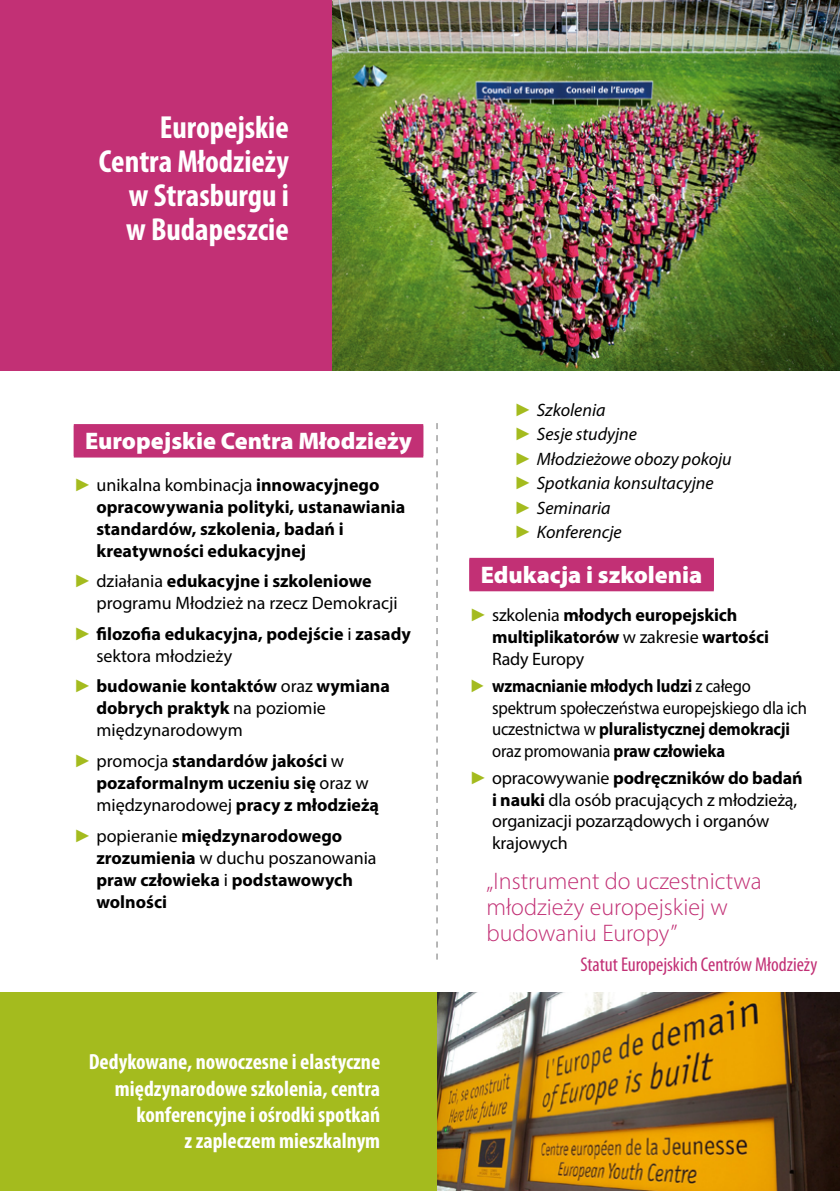
<style>
.page{position:relative;width:840px;height:1191px;background:#fff}
.page>*{position:absolute;margin:0;border:0;box-sizing:border-box;transform-origin:0 0}
.Texte{font:700 condensed 32px/34px "Myriad Pro";color:#fff;text-align:right}
.Texte-2{font:300 24px/26px "Myriad Pro";color:#c23075}
.Titre_grisé{font:900 24px "Myriad Pro";color:#fff}
.Texte-3{font:700 condensed 22px/26px "Myriad Pro";color:#fff;text-align:right}
.Texte-4{font:condensed 20px "Myriad Pro";color:#c23075}
.t1{font:700 18px/22px "Myriad Pro";color:#000}
.t2{font:18px/21.6px "Myriad Pro";letter-spacing:-.01em;color:#000}
.t3{font:18px/21.6px "Myriad Pro";letter-spacing:-.01em;color:#000;scale:.92 1}
.t4{font:italic 18px "Myriad Pro";color:#000}
.s1{font-family:"Arial";font-weight:400;color:#a4bb1e}
.s2{font-weight:400}
.s3{font-family:"Arial";color:#a4bb1e}
.s4{font-weight:700}
.s5{font-family:"Arial";font-style:normal;color:#a4bb1e}
</style>
<div class="page">
<div style="left:0;top:992px;width:437px;height:199px;background:#a4bb1e"></div>
<div style="left:74px;top:425px;width:349px;height:32px;background:#c23075"></div>
<div style="left:74px;top:424px;width:349px;height:32px;background:#c23075"></div>
<div style="left:469px;top:559px;width:244px;height:32px;background:#c23075"></div>
<div style="left:469px;top:558px;width:244px;height:32px;background:#c23075"></div>
<div style="left:0;top:0;width:334px;height:371px;background:#c23075"></div>
<img style="left:332px;top:0;width:507px;height:371px">
<img style="left:437px;top:992px;width:402px;height:199px">
<svg style="left:436px;top:423px;width:1px;height:536px"></svg>
<p class="Texte" style="left:99px;top:110px;width:191px">Europejskie<br>Centra Młodzieży w Strasburgu i<br>w Budapeszcie</p>
<p class="Titre_grisé" style="left:85px;top:425px;width:328px">Europejskie Centra Młodzieży</p>
<p class="t1" style="left:96px;top:473px;width:310px;text-indent:-23px"><span class="s1">►</span> <span class="s2">unikalna kombinacja</span> innowacyjnego opracowywania polityki, ustanawiania standardów, szkolenia, badań i kreatywności edukacyjnej</p>
<p class="t2" style="left:96px;top:570px;width:302px;text-indent:-23px"><span class="s3">►</span> działania <span class="s4">edukacyjne i szkoleniowe </span>programu Młodzież na rzecz Demokracji</p>
<p class="t1" style="left:96px;top:622px;width:316px;text-indent:-23px"><span class="s1">►</span> filozofia edukacyjna, podejście <span class="s2">i</span> zasady <span class="s2">sektora młodzieży</span></p>
<p class="t1" style="left:96px;top:675px;width:295px;text-indent:-23px"><span class="s1">►</span> budowanie kontaktów <span class="s2">oraz</span> wymiana dobrych praktyk <span class="s2">na poziomie międzynarodowym</span></p>
<p class="t1" style="left:96px;top:749px;width:284px;text-indent:-23px"><span class="s1">►</span> <span class="s2">promocja</span> standardów jakości <span class="s2">w </span>pozaformalnym uczeniu się <span class="s2">oraz w międzynarodowej</span> pracy z młodzieżą</p>
<p class="t1" style="left:96px;top:824px;width:281px;text-indent:-23px"><span class="s1">►</span> <span class="s2">popieranie</span> międzynarodowego zrozumienia <span class="s2">w duchu poszanowania </span>praw człowieka <span class="s2">i</span> podstawowych wolności</p>
<p class="Texte-3" style="left:89px;top:1048px;width:293px">Dedykowane, nowoczesne i elastyczne międzynarodowe szkolenia, centra konferencyjne i ośrodki spotkań<br>z zapleczem mieszkalnym</p>
<p class="t4" style="left:514px;top:398px;width:93px"><span class="s5">►</span> Szkolenia</p>
<p class="t4" style="left:514px;top:423px;width:124px"><span class="s5">►</span> Sesje studyjne</p>
<p class="t4" style="left:514px;top:447px;width:219px"><span class="s5">►</span> Młodzieżowe obozy pokoju</p>
<p class="t4" style="left:514px;top:472px;width:201px"><span class="s5">►</span> Spotkania konsultacyjne</p>
<p class="t4" style="left:514px;top:496px;width:98px"><span class="s5">►</span> Seminaria</p>
<p class="t4" style="left:514px;top:521px;width:109px"><span class="s5">►</span> Konferencje</p>
<p class="Titre_grisé" style="left:480px;top:558px;width:223px">Edukacja i szkolenia</p>
<p class="t1" style="left:492px;top:604px;width:278px;text-indent:-23px"><span class="s1">►</span> <span class="s2">szkolenia</span> młodych europejskich multiplikatorów <span class="s2">w zakresie</span> wartości<br><span class="s2">Rady Europy</span></p>
<p class="t3" style="left:492px;top:675px;width:344px;text-indent:-23px"><span class="s3">►</span> <span class="s4">wzmacnianie młodych ludzi</span> z całego spektrum społeczeństwa europejskiego dla ich uczestnictwa w <span class="s4">pluralistycznej demokracji </span>oraz promowania <span class="s4">praw człowieka</span></p>
<p class="t2" style="left:492px;top:767px;width:312px;text-indent:-23px"><span class="s3">►</span> opracowywanie <span class="s4">podręczników do badań i nauki</span> dla osób pracujących z młodzieżą, organizacji pozarządowych i organów krajowych</p>
<p class="Texte-2" style="left:486px;top:868px;width:277px">„Instrument do uczestnictwa młodzieży europejskiej w budowaniu Europy”</p>
<p class="Texte-4" style="left:580px;top:952px;width:238px">Statut Europejskich Centrów Młodzieży</p>
</div>
